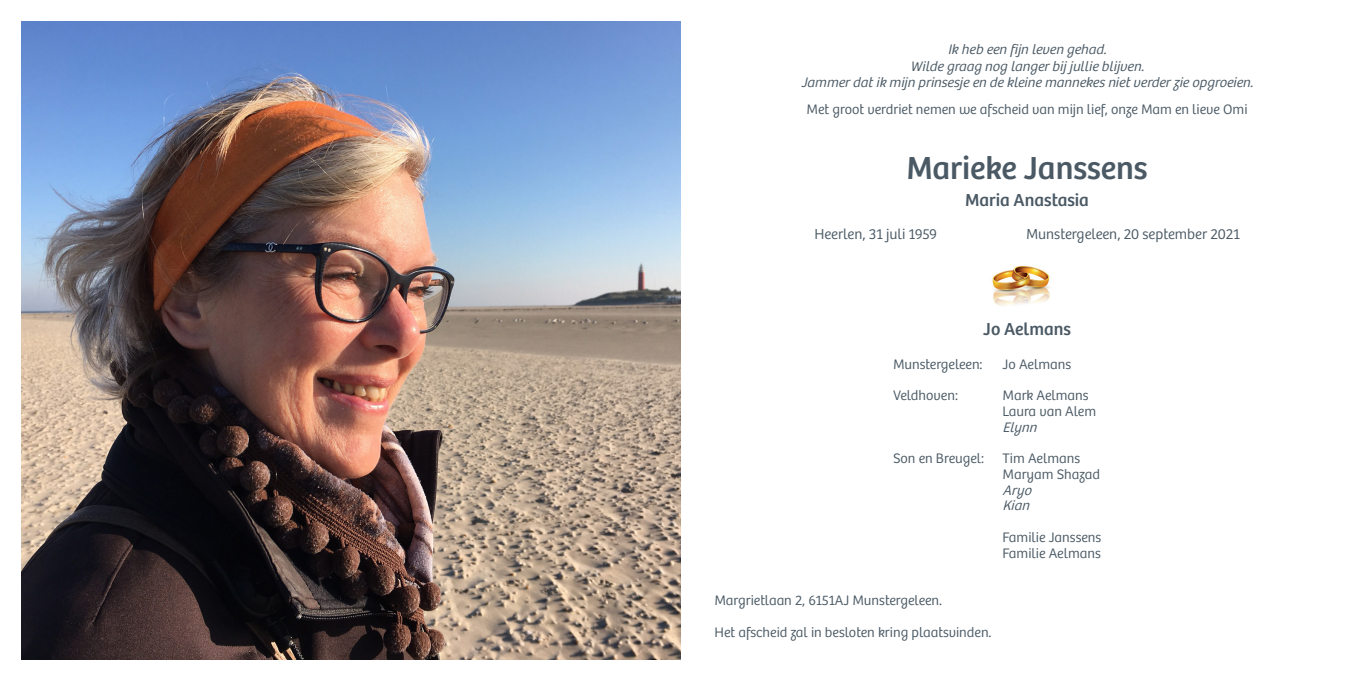
<style>
.page{position:relative;width:1361px;height:681px;background:#fff}
.page>*{position:absolute;margin:0;border:0;box-sizing:border-box;transform-origin:0 0}
.t1{font:33px "Bree";color:#4a5964}
.t2{font:18px "Bree";color:#4a5964}
.t3{font:300 15px "Bree";color:#4a5964}
.t4{font:300 14.25px "Bree";color:#4a5964}
.t5{font:italic 300 14.25px "Bree";color:#4a5964}
</style>
<div class="page">
<img style="left:992px;top:266px;width:58px;height:40px">
<img style="left:21px;top:21px;width:659px;height:638px">
<p class="t5" style="left:948px;top:41px;width:164px">Ik heb een fijn leven gehad.</p>
<p class="t5" style="left:910px;top:58px;width:239px">Wildegraag nog langerbij jullieblijven.</p>
<p class="t5" style="left:801px;top:74px;width:457px">Jammerdatik mijn prinsesjeen dekleinemannekesnietverderzieopgroeien.</p>
<p class="t4" style="left:806px;top:101px;width:442px">Met groot verdriet nemen we afscheid van mijn lief, onze Mam en lieve Omi</p>
<p class="t1" style="left:906px;top:149px;width:243px">Marieke Janssens</p>
<p class="t2" style="left:965px;top:190px;width:125px">Maria Anastasia</p>
<p class="t3" style="left:814px;top:226px;width:124px">Heerlen, 31 juli 1959</p>
<p class="t3" style="left:1026px;top:226px;width:215px">Munstergeleen, 20 september 2021</p>
<p class="t2" style="left:983px;top:319px;width:89px">Jo Aelmans</p>
<p class="t4" style="left:893px;top:355px;width:91px">Munstergeleen:</p>
<p class="t4" style="left:1002px;top:355px;width:70px">Jo Aelmans</p>
<p class="t4" style="left:893px;top:387px;width:66px">Veldhoven:</p>
<p class="t4" style="left:1002px;top:387px;width:88px">Mark Aelmans</p>
<p class="t4" style="left:1002px;top:403px;width:95px">Laura van Alem</p>
<p class="t5" style="left:1002px;top:418px;width:40px">Elynn</p>
<p class="t4" style="left:893px;top:450px;width:93px">Son en Breugel:</p>
<p class="t4" style="left:1002px;top:450px;width:79px">Tim Aelmans</p>
<p class="t4" style="left:1002px;top:466px;width:99px">Maryam Shazad</p>
<p class="t5" style="left:1002px;top:481px;width:35px">Aryo</p>
<p class="t5" style="left:1002px;top:497px;width:33px">Kian</p>
<p class="t4" style="left:1002px;top:529px;width:100px">Familie Janssens</p>
<p class="t4" style="left:1002px;top:544px;width:100px">Familie Aelmans</p>
<p class="t4" style="left:714px;top:592px;width:229px">Margrietlaan 2, 6151AJ Munstergeleen.</p>
<p class="t4" style="left:714px;top:623px;width:279px">Het afscheid zal in besloten kring plaatsvinden.</p>
</div>
